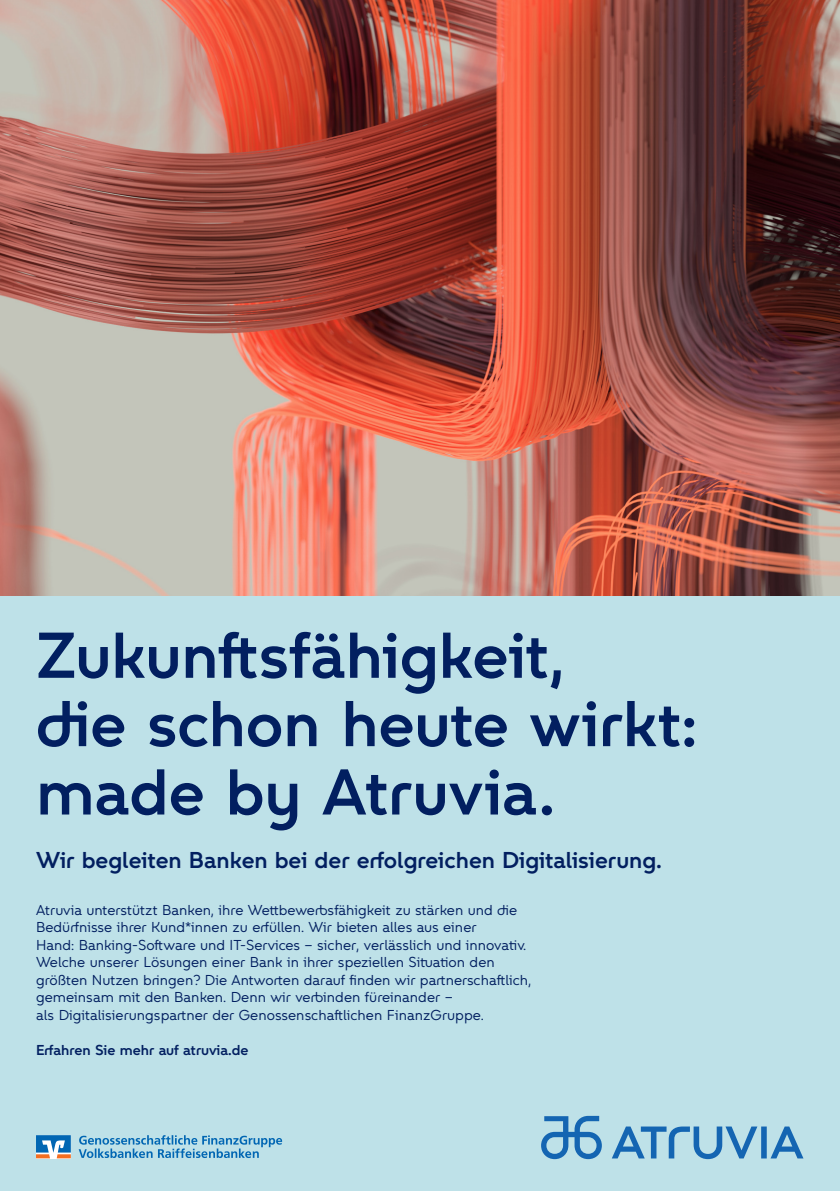
<style>
.page{position:relative;width:840px;height:1191px;background:#fff}
.page>*{position:absolute;margin:0;border:0;box-sizing:border-box;transform-origin:0 0}
.t1{font:500 65.4px/68.4px "VIA Type";color:#021f60}
.t2{font:500 23.2px "VIA Type";color:#021f60}
.t3{font:14.6px/17.4px "VIA Type";color:#021f60}
.t4{font:500 14.6px "VIA Type";color:#021f60}
</style>
<div class="page">
<div style="left:0;top:595px;width:839px;height:596px;background:#bee1e8"></div>
<svg style="left:612px;top:1126px;width:191px;height:33px"></svg>
<svg style="left:541px;top:1115px;width:60px;height:44px"></svg>
<svg style="left:79px;top:1135px;width:203px;height:23px"></svg>
<svg style="left:36px;top:1135px;width:35px;height:23px"></svg>
<img style="left:0;top:0;width:839px;height:595px">
<h1 class="t1" style="left:36px;top:620px;width:662px">Zukunftsfähigkeit,<br>die schon heute wirkt: made by Atruvia.</h1>
<h2 class="t2" style="left:36px;top:845px;width:627px">Wir begleiten Banken bei der erfolgreichen Digitalisierung.</h2>
<p class="t3" style="left:36px;top:901px;width:496px">Atruvia unterstützt Banken, ihre Wettbewerbsfähigkeit zu stärken und die Bedürfnisse ihrer Kund*innen zu erfüllen. Wir bieten alles aus einer<br>Hand: Banking-Software und IT-Services – sicher, verlässlich und innovativ.<br>Welche unserer Lösungen einer Bank in ihrer speziellen Situation den größten Nutzen bringen? Die Antworten darauf finden wir partnerschaftlich, gemeinsam mit den Banken. Denn wir verbinden füreinander –<br>als Digitalisierungspartner der Genossenschaftlichen FinanzGruppe.</p>
<p class="t4" style="left:36px;top:1040px;width:214px">Erfahren Sie mehr auf atruvia.de</p>
</div>
